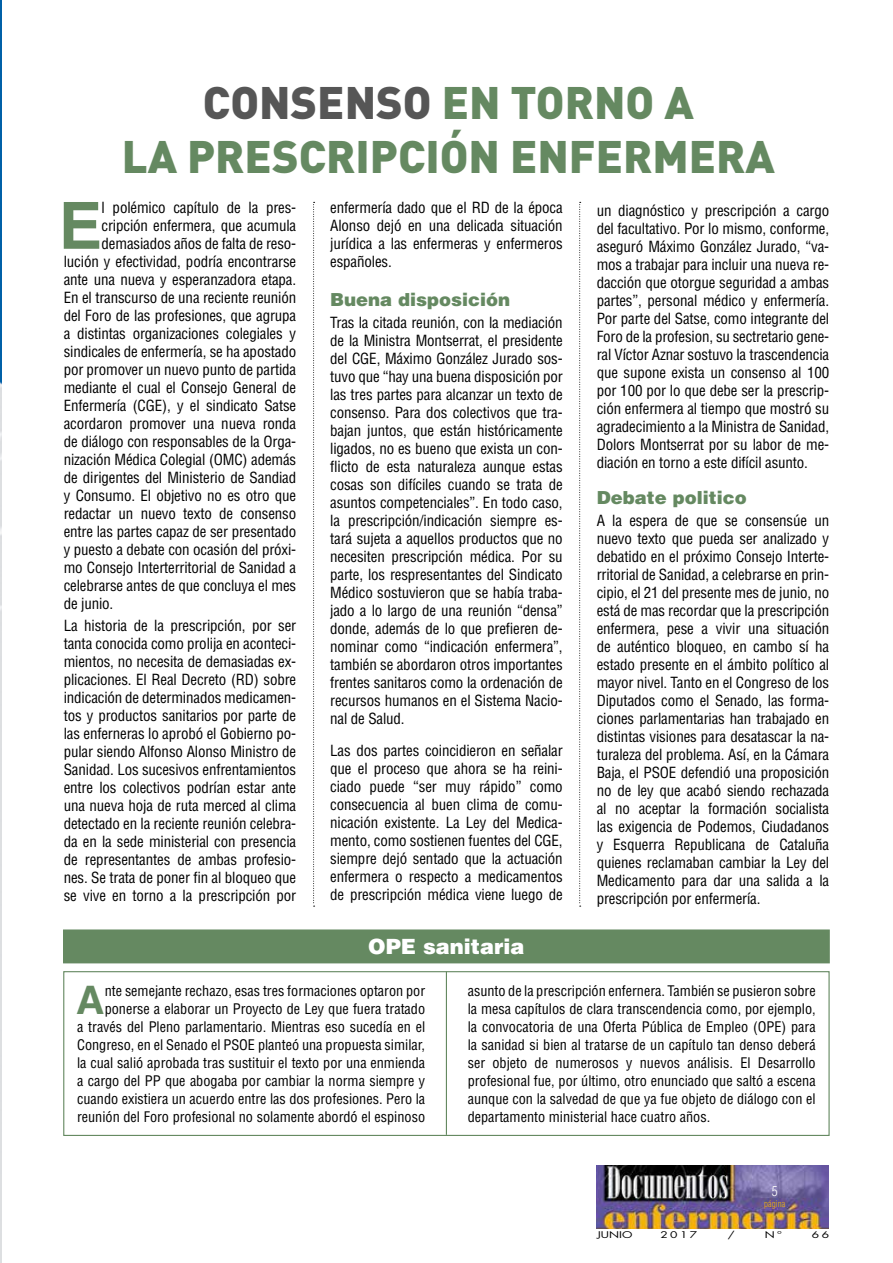
<style>
.page{position:relative;width:893px;height:1263px;background:#fff}
.page>*{position:absolute;margin:0;border:0;box-sizing:border-box;transform-origin:0 0}
.t1{font:700 65.1px "Helvetica LT Std";color:#658961}
.t2{font:900 45px/54px "DIN Pro";color:#658961;text-align:center}
.t3{font:700 39.3px "Helvetica LT Std";color:#658961}
.t4{font:900 21px "Helvetica LT Std";color:#fff}
.t5{font:900 18px "Helvetica LT Std";color:#658961}
.t6{font:condensed 15px/18px "Helvetica LT Std";letter-spacing:-.01em;color:#000;text-align:justify}
.t7{font:condensed 14.25px/18px "Helvetica LT Std";color:#000;text-align:right}
.t8{font:300 condensed 13.5px "Helvetica LT Std";color:#fff}
.t9{font:9px "Futura Std";letter-spacing:.2em;color:#000;scale:1.33 1}
.t10{font:300 condensed 9px "Helvetica LT Std";color:#f6b309}
.s1{color:#565656}
</style>
<div class="page">
<div style="left:63px;top:971px;width:767px;height:165px;border:1px solid #658961"></div>
<hr style="left:446px;top:971px;width:1px;height:164px;background:#658961">
<img style="left:597px;top:1165px;width:231px;height:64px">
<svg style="left:313px;top:202px;width:2px;height:705px"></svg>
<svg style="left:579px;top:202px;width:2px;height:705px"></svg>
<div style="left:64px;top:930px;width:765px;height:33px;background:#658961"></div>
<div style="left:63px;top:929px;width:767px;height:34px;border:2px solid #658961"></div>
<img style="left:0;top:0;width:1px;height:1263px">
<h2 class="t2" style="left:122px;top:74px;width:655px"><span class="s1">CONSENSO</span> EN TORNO A<br>LA PRESCRIPCIÓN ENFERMERA</h2>
<h1 class="t1" style="left:59px;top:186px;width:45px">E</h1>
<p class="t6" style="left:102px;top:198px;width:196px">l polémico capítulo de la pres-</p>
<p class="t6" style="left:102px;top:216px;width:196px">cripción enfermera, que acumula</p>
<p class="t6" style="left:102px;top:234px;width:196px">demasiados años de falta de reso-</p>
<p class="t6" style="left:64px;top:252px;width:234px">lución y efectividad, podría encontrarse</p>
<p class="t6" style="left:64px;top:270px;width:234px">ante una nueva y esperanzadora etapa.</p>
<p class="t6" style="left:64px;top:288px;width:234px">En el transcurso de una reciente reunión</p>
<p class="t6" style="left:64px;top:306px;width:234px">del Foro de las profesiones, que agrupa</p>
<p class="t6" style="left:64px;top:324px;width:234px">a distintas organizaciones colegiales y</p>
<p class="t6" style="left:64px;top:342px;width:234px">sindicales de enfermería, se ha apostado</p>
<p class="t6" style="left:64px;top:360px;width:234px">por promover un nuevo punto de partida</p>
<p class="t6" style="left:64px;top:378px;width:234px">mediante el cual el Consejo General de</p>
<p class="t6" style="left:64px;top:396px;width:234px">Enfermería (CGE), y el sindicato Satse</p>
<p class="t6" style="left:64px;top:414px;width:234px">acordaron promover una nueva ronda</p>
<p class="t6" style="left:64px;top:432px;width:234px">de diálogo con responsables de la Orga-</p>
<p class="t6" style="left:64px;top:450px;width:234px">nización Médica Colegial (OMC) además</p>
<p class="t6" style="left:64px;top:468px;width:234px">de dirigentes del Ministerio de Sandiad</p>
<p class="t6" style="left:64px;top:486px;width:234px">y Consumo. El objetivo no es otro que</p>
<p class="t6" style="left:64px;top:504px;width:234px">redactar un nuevo texto de consenso</p>
<p class="t6" style="left:64px;top:522px;width:234px">entre las partes capaz de ser presentado</p>
<p class="t6" style="left:64px;top:540px;width:234px">y puesto a debate con ocasión del próxi-</p>
<p class="t6" style="left:64px;top:558px;width:234px">mo Consejo Interterritorial de Sanidad a</p>
<p class="t6" style="left:64px;top:576px;width:234px">celebrarse antes de que concluya el mes</p>
<p class="t6" style="left:64px;top:594px;width:51px">de junio.</p>
<p class="t6" style="left:64px;top:616px;width:234px">La historia de la prescripción, por ser tanta conocida como prolija en aconteci&shy;mientos, no necesita de demasiadas ex&shy;plicaciones. El Real Decreto (RD) sobre indicación de determinados medicamen&shy;tos y productos sanitarios por parte de las enferneras lo aprobó el Gobierno po&shy;pular siendo Alfonso Alonso Ministro de Sanidad. Los sucesivos enfrentamientos entre los colectivos podrían estar ante una nueva hoja de ruta merced al clima detectado en la reciente reunión celebra&shy;da en la sede ministerial con presencia de representantes de ambas profesio&shy;nes. Se trata de poner fin al bloqueo que se vive en torno a la prescripción por</p>
<p class="t6" style="left:330px;top:198px;width:234px">enfermería dado que el RD de la época Alonso dejó en una delicada situación jurídica a las enfermeras y enfermeros españoles.</p>
<p class="t5" style="left:330px;top:288px;width:182px">Buena disposición</p>
<p class="t6" style="left:330px;top:314px;width:234px">Tras la citada reunión, con la mediación de la Ministra Montserrat, el presidente del CGE, Máximo González Jurado sos&shy;tuvo que “hay una buena disposición por las tres partes para alcanzar un texto de consenso. Para dos colectivos que tra&shy;bajan juntos, que están históricamente ligados, no es bueno que exista un con&shy;flicto de esta naturaleza aunque estas cosas son difíciles cuando se trata de asuntos competenciales”. En todo caso, la prescripción/indicación siempre es&shy;tará sujeta a aquellos productos que no necesiten prescripción médica. Por su parte, los respresentantes del Sindicato Médico sostuvieron que se había traba&shy;jado a lo largo de una reunión “densa” donde, además de lo que prefieren de&shy;nominar como “indicación enfermera”, también se abordaron otros importantes frentes sanitaros como la ordenación de recursos humanos en el Sistema Nacio&shy;nal de Salud.</p>
<p class="t6" style="left:330px;top:741px;width:234px">Las dos partes coincidieron en señalar que el proceso que ahora se ha reini&shy;ciado puede “ser muy rápido” como consecuencia al buen clima de comu&shy;nicación existente. La Ley del Medica&shy;mento, como sostienen fuentes del CGE, siempre dejó sentado que la actuación enfermera o respecto a medicamentos de prescripción médica viene luego de</p>
<h3 class="t4" style="left:368px;top:933px;width:158px">OPE sanitaria</h3>
<p class="t6" style="left:597px;top:201px;width:234px">un diagnóstico y prescripción a cargo del facultativo. Por lo mismo, conforme, aseguró Máximo González Jurado, “va&shy;mos a trabajar para incluir una nueva re&shy;dacción que otorgue seguridad a ambas partes”, personal médico y enfermería.<br>Por parte del Satse, como integrante del Foro de la profesion, su sectretario gene&shy;ral Víctor Aznar sostuvo la trascendencia que supone exista un consenso al 100 por 100 por lo que debe ser la prescrip&shy;ción enfermera al tiempo que mostró su agradecimiento a la Ministra de Sanidad, Dolors Montserrat por su labor de me&shy;diación en torno a este difícil asunto.</p>
<p class="t5" style="left:597px;top:486px;width:152px">Debate politico</p>
<p class="t6" style="left:597px;top:512px;width:234px">A la espera de que se consensúe un nuevo texto que pueda ser analizado y debatido en el próximo Consejo Interte&shy;rritorial de Sanidad, a celebrarse en prin&shy;cipio, el 21 del presente mes de junio, no está de mas recordar que la prescripción enfermera, pese a vivir una situación de auténtico bloqueo, en cambo sí ha estado presente en el ámbito político al mayor nivel. Tanto en el Congreso de los Diputados como el Senado, las forma&shy;ciones parlamentarias han trabajado en distintas visiones para desatascar la na&shy;turaleza del problema. Así, en la Cámara Baja, el PSOE defendió una proposición no de ley que acabó siendo rechazada al no aceptar la formación socialista las exigencia de Podemos, Ciudadanos y Esquerra Republicana de Cataluña quienes reclamaban cambiar la Ley del Medicamento para dar una salida a la prescripción por enfermería.</p>
<p class="t7" style="left:77px;top:981px;width:350px">nte semejante rechazo, esas tres formaciones optaron por ponerse a elaborar un Proyecto de Ley que fuera tratado<br>a través del Pleno parlamentario. Mientras eso sucedía en el Congreso, en el Senado el PSOE planteó una propuesta similar, la cual salió aprobada tras sustituir el texto por una enmienda a cargo del PP que abogaba por cambiar la norma siempre y cuando existiera un acuerdo entre las dos profesiones. Pero la reunión del Foro profesional no solamente abordó el espinoso</p>
<p class="t7" style="left:468px;top:981px;width:350px;text-align:justify">asunto de la prescripción enfernera. También se pusieron sobre la mesa capítulos de clara transcendencia como, por ejemplo, la convocatoria de una Oferta Pública de Empleo (OPE) para la sanidad si bien al tratarse de un capítulo tan denso deberá ser objeto de numerosos y nuevos análisis. El Desarrollo profesional fue, por último, otro enunciado que saltó a escena aunque con la salvedad de que ya fue objeto de diálogo con el departamento ministerial hace cuatro años.</p>
<h3 class="t3" style="left:76px;top:976px;width:30px">A</h3>
<p class="t8" style="left:772px;top:1183px;width:7px">5</p>
<p class="t10" style="left:764px;top:1198px;width:22px">página</p>
<p class="t9" style="left:597px;top:1229px;width:28px">JUNIO</p>
<p class="t9" style="left:660px;top:1229px;width:29px">2017</p>
<p class="t9" style="left:728px;top:1229px;width:7px">/</p>
<p class="t9" style="left:765px;top:1229px;width:14px">Nº</p>
<p class="t9" style="left:812px;top:1229px;width:14px">66</p>
</div>
